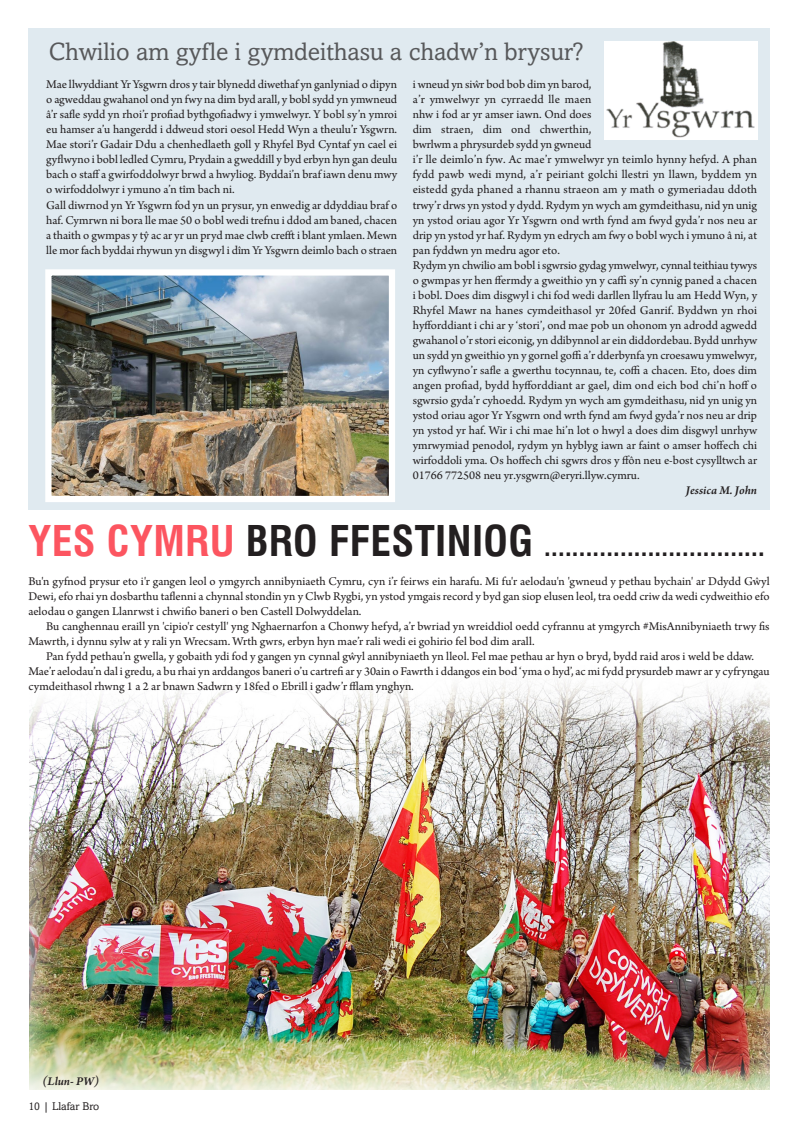
<style>
.page{position:relative;width:798px;height:1134px;background:#fff}
.page>*{position:absolute;margin:0;border:0;box-sizing:border-box;transform-origin:0 0}
.t1{font:700 26.25px "Swiss Cul";color:#231f20}
.t2{font:25px "Amasis";color:#57585a}
.t3{font:12.5px/15px "Arno Pro";color:#231f20}
.t4{font:italic 600 12.5px "Arno Pro";color:#231f20}
.t5{font:11.25px "Amasis";color:#231f20}
.s1{font-size:41.25px;color:#fc5560}
.s2{font-size:41.25px}
</style>
<div class="page">
<img style="left:29px;top:680px;width:740px;height:409px">
<div style="left:28px;top:28px;width:741px;height:482px;background:#e0eaf0"></div>
<img style="left:52px;top:276px;width:336px;height:219px">
<div style="left:45px;top:269px;width:350px;height:233px;border:6px solid #fff"></div>
<img style="left:604px;top:41px;width:153px;height:99px">
<h2 class="t2" style="left:49px;top:43px;width:536px">Chwilio am gyfle i gymdeithasu a chadw’n brysur?</h2>
<p class="t3" style="left:46px;top:78px;width:352px">Mae llwyddiant Yr Ysgwrn dros y tair blynedd diwethaf yn ganlyniad o dipyn o agweddau gwahanol ond yn fwy na dim byd arall, y bobl sydd yn ymwneud â’r safle sydd yn rhoi’r profiad bythgofiadwy i ymwelwyr. Y bobl sy’n ymroi eu hamser a’u hangerdd i ddweud stori oesol Hedd Wyn a theulu’r Ysgwrn.<br>Mae stori’r Gadair Ddu a chenhedlaeth goll y Rhyfel Byd Cyntaf yn cael ei gyflwyno i bobl ledled Cymru, Prydain a gweddill y byd erbyn hyn gan deulu bach o staffa gwirfoddolwyr brwd a hwyliog. Byddai’n braf iawn denu mwy o wirfoddolwyr i ymuno a’n tîm bach ni.<br>Gall diwrnod yn Yr Ysgwrn fod yn un prysur, yn enwedig ar ddyddiau braf o haf. Cymrwn ni bora lle mae 50 o bobl wedi trefnu i ddod am baned, chacen a thaith o gwmpas y tŷ ac ar yr un pryd mae clwb crefft i blant ymlaen. Mewn lle mor fach byddai rhywun yn disgwyl i dîm Yr Ysgwrn deimlo bach o straen</p>
<p class="t3" style="left:412px;top:78px;width:346px">i wneud yn siŵr bod bob dim yn barod,<br>a’r ymwelwyr yn cyrraedd lle maen<br>nhw i fod ar yr amser iawn. Ond does<br>dim straen, dim ond chwerthin,<br>bwrlwm a phrysurdeb sydd yn gwneud<br>i’r lle deimlo’n fyw. Ac mae’r ymwelwyr yn teimlo hynny hefyd. A phan fydd pawb wedi mynd, a’r peiriant golchi llestri yn llawn, byddem yn eistedd gyda phaned a rhannu straeon am y math o gymeriadau ddoth trwy’r drws yn ystod y dydd. Rydym yn wych am gymdeithasu, nid yn unig yn ystod oriau agor Yr Ysgwrn ond wrth fynd am fwyd gyda’r nos neu ar drip yn ystod yr haf. Rydym yn edrych am fwy o bobl wych i ymuno â ni, at pan fyddwn yn medru agor eto.<br>Rydym yn chwilio am bobl i sgwrsio gydag ymwelwyr, cynnal teithiau tywys o gwmpas yr hen ffermdy a gweithio yn y caffi sy’n cynnig paned a chacen i bobl. Does dim disgwyl i chi fod wedi darllen llyfrau lu am Hedd Wyn, y Rhyfel Mawr na hanes cymdeithasol yr 20fed Ganrif. Byddwn yn rhoi hyfforddiant i chi ar y ‘stori’, ond mae pob un ohonom yn adrodd agwedd gwahanol o’r stori eiconig, yn ddibynnol ar ein diddordebau. Bydd unrhyw un sydd yn gweithio yn y gornel goffi a’r dderbynfa yn croesawu ymwelwyr, yn cyflwyno’r safle a gwerthu tocynnau, te, coffi a chacen. Eto, does dim angen profiad, bydd hyfforddiant ar gael, dim ond eich bod chi’n hoff o sgwrsio gyda’r cyhoedd. Rydym yn wych am gymdeithasu, nid yn unig yn ystod oriau agor Yr Ysgwrn ond wrth fynd am fwyd gyda’r nos neu ar drip yn ystod yr haf. Wir i chi mae hi’n lot o hwyl a does dim disgwyl unrhyw ymrwymiad penodol, rydym yn hyblyg iawn ar faint o amser hoffech chi wirfoddoli yma. Os hoffech chi sgwrs dros y ffôn neu e-bost cysylltwch ar 01766 772508 neu yr.ysgwrn@eryri.llyw.cymru.</p>
<p class="t4" style="left:685px;top:485px;width:73px">Jessica M. John</p>
<h1 class="t1" style="left:28px;top:532px;width:737px"><span class="s1">YES CYMRU</span> <span class="s2">BRO FFESTINIOG</span> ................................</h1>
<p class="t3" style="left:28px;top:574px;width:742px;text-align:justify">Bu'n gyfnod prysur eto i'r gangen leol o ymgyrch annibyniaeth Cymru, cyn i’r feirws ein harafu. Mi fu'r aelodau'n 'gwneud y pethau bychain' ar Ddydd Gŵyl Dewi, efo rhai yn dosbarthu taflenni a chynnal stondin yn y Clwb Rygbi, yn ystod ymgais record y byd gan siop elusen leol, tra oedd criw da wedi cydweithio efo aelodau o gangen Llanrwst i chwifio baneri o ben Castell Dolwyddelan.</p>
<p class="t3" style="left:28px;top:619px;width:742px;text-indent:18px">Bu canghennau eraill yn 'cipio'r cestyll' yng Nghaernarfon a Chonwy hefyd, a’r bwriad yn wreiddiol oedd cyfrannu at ymgyrch #MisAnnibyniaeth trwy fis<br>Mawrth, i dynnu sylw at y rali yn Wrecsam. Wrth gwrs, erbyn hyn mae’r rali wedi ei gohirio fel bod dim arall.</p>
<p class="t3" style="left:28px;top:649px;width:742px;text-indent:18px">Pan fydd pethau’n gwella, y gobaith ydi fod y gangen yn cynnal gŵyl annibyniaeth yn lleol. Fel mae pethau ar hyn o bryd, bydd raid aros i weld be ddaw.<br>Mae’r aelodau’n dal i gredu, a bu rhai yn arddangos baneri o’u cartrefi ar y 30ain o Fawrth i ddangos ein bod ‘yma o hyd’, ac mi fydd prysurdeb mawr ar y cyfryngau cymdeithasol rhwng 1 a 2 ar bnawn Sadwrn y 18fed o Ebrill i gadw’r fflam ynghyn.</p>
<p class="t4" style="left:43px;top:1077px;width:58px">(Llun- PW)</p>
<p class="t5" style="left:28px;top:1102px;width:72px">10 | Llafar Bro</p>
</div>
